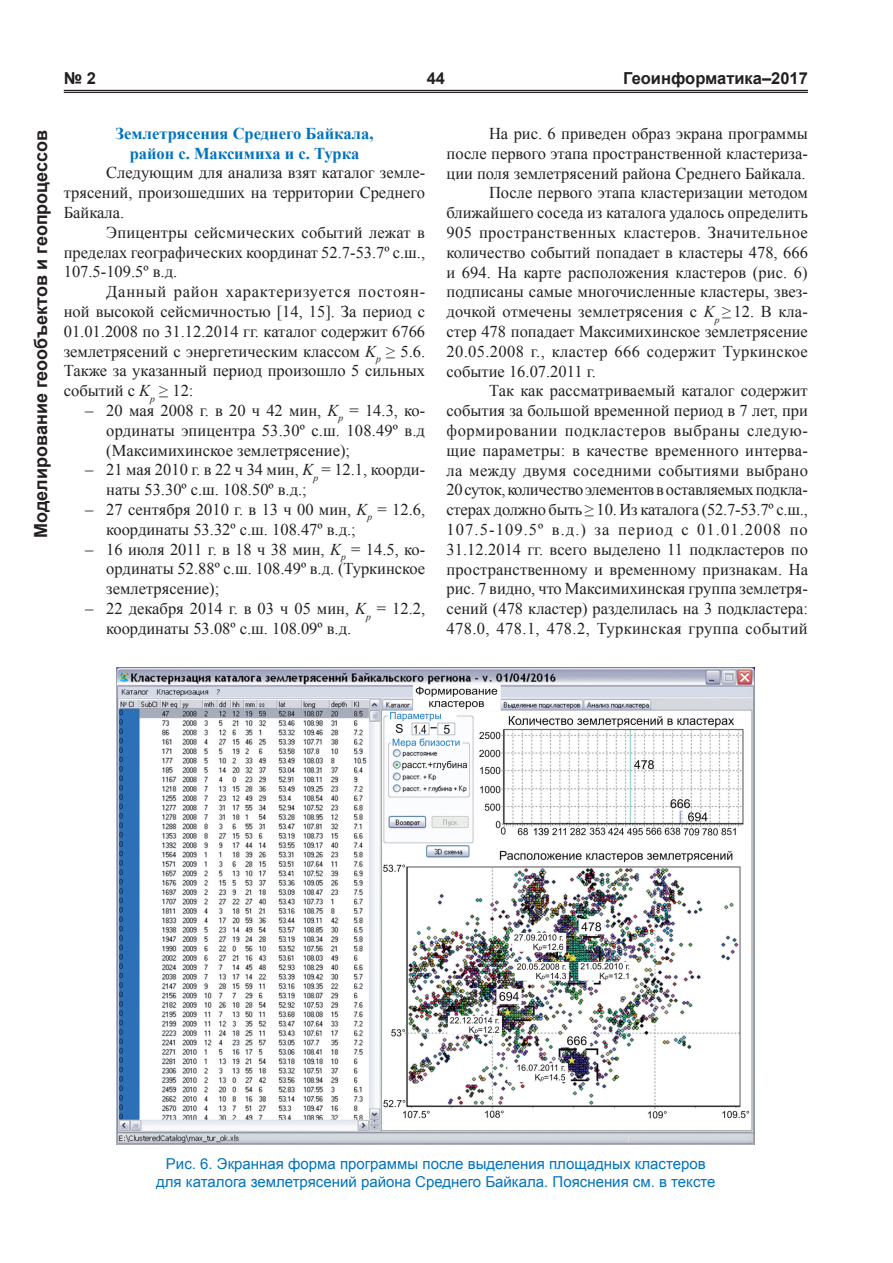
<style>
.page{position:relative;width:893px;height:1263px;background:#fff}
.page>*{position:absolute;margin:0;border:0;box-sizing:border-box;transform-origin:0 0}
.t1{font:700 18px "Arial";color:#231f20}
.t2{font:16.5px/19.8px "Times New Roman";color:#231f20;text-align:justify}
.t3{font:16.5px "Times New Roman";letter-spacing:.025em;color:#231f20}
.t4{font:16.5px "Times New Roman";letter-spacing:.02em;color:#231f20}
.t5{font:700 16.5px/19.8px "Times New Roman";color:#0073bd;text-align:center}
.t6{font:16.5px "Times New Roman";letter-spacing:-.02em;color:#231f20}
.t7{font:16.5px "Times New Roman";letter-spacing:.035em;color:#231f20}
.t8{font:16.5px "Times New Roman";letter-spacing:.065em;color:#231f20}
.t9{font:700 16.5px "Arial";color:#231f20}
.t10{font:15px/18px "Arial";color:#0073bd;text-align:center}
.s1{font-style:italic}
</style>
<div class="page">
<hr style="left:64px;top:90px;width:744px;height:1px;background:#231f20">
<hr style="left:64px;top:92px;width:744px;height:1px;background:#231f20">
<img style="left:117px;top:667px;width:638px;height:477px">
<p class="t1" style="left:29px;top:538px;width:409px;rotate:-90deg">Моделирование геообъектов и геопроцессов</p>
<p class="t9" style="left:64px;top:68px;width:34px">№ 2</p>
<p class="t9" style="left:427px;top:68px;width:20px">44</p>
<p class="t9" style="left:623px;top:68px;width:186px">Геоинформатика–2017</p>
<p class="t5" style="left:116px;top:123px;width:259px">Землетрясения Среднего Байкала, район с. Максимиха и с. Турка</p>
<p class="t2" style="left:64px;top:163px;width:363px;text-indent:43px">Следующим для анализа взят каталог земле&shy;трясений, произошедших на территории Среднего Байкала.</p>
<p class="t2" style="left:64px;top:222px;width:363px;text-indent:43px">Эпицентры сейсмических событий лежат в пределах географических координат 52.7-53.7º с.ш., 107.5-109.5º в.д.</p>
<p class="t2" style="left:64px;top:281px;width:363px;text-indent:43px">Данный район характеризуется постоян&shy;ной высокой сейсмичностью [14, 15]. За период с 01.01.2008 по 31.12.2014 гг. каталог содержит 6766 землетрясений с энергетическим классом <span class="s1">K</span><sub>p</sub> ≥ 5.6.<br>Также за указанный период произошло 5 сильных событий с <span class="s1">K</span><sub>p</sub> ≥ 12:</p>
<p class="t2" style="left:106px;top:400px;width:320px;text-indent:-21px">– 20 мая 2008 г. в 20 ч 42 мин, <span class="s1">K</span><sub>p</sub> = 14.3, ко&shy;ординаты эпицентра 53.30º с.ш. 108.49º в.д (Максимихинское землетрясение);</p>
<p class="t2" style="left:106px;top:460px;width:320px;text-indent:-21px">– 21 мая 2010 г. в 22 ч 34 мин, <span class="s1">K</span><sub>p</sub> = 12.1, коорди&shy;наты 53.30º с.ш. 108.50º в.д.;</p>
<p class="t2" style="left:106px;top:499px;width:320px;text-indent:-21px">– 27 сентября 2010 г. в 13 ч 00 мин, <span class="s1">K</span><sub>p</sub> = 12.6, координаты 53.32º с.ш. 108.47º в.д.;</p>
<p class="t2" style="left:106px;top:539px;width:320px;text-indent:-21px">– 16 июля 2011 г. в 18 ч 38 мин, <span class="s1">K</span><sub>p</sub> = 14.5, ко&shy;ординаты 52.88º с.ш. 108.49º в.д. (Туркинское землетрясение);</p>
<p class="t2" style="left:106px;top:598px;width:320px;text-indent:-21px">– 22 декабря 2014 г. в 03 ч 05 мин, <span class="s1">K</span><sub>p</sub> = 12.2, координаты 53.08º с.ш. 108.09º в.д.</p>
<p class="t2" style="left:489px;top:123px;width:320px">На рис. 6 приведен образ экрана программы</p>
<p class="t2" style="left:446px;top:143px;width:363px">после первого этапа пространственной кластериза-</p>
<p class="t2" style="left:446px;top:163px;width:361px">ции поля землетрясений района Среднего Байкала.</p>
<p class="t2" style="left:489px;top:183px;width:320px">После первого этапа кластеризации методом</p>
<p class="t2" style="left:446px;top:203px;width:363px">ближайшего соседа из каталога удалось определить</p>
<p class="t3" style="left:446px;top:221px;width:363px">905 пространственных кластеров. Значительное</p>
<p class="t2" style="left:446px;top:242px;width:363px">количество событий попадает в кластеры 478, 666</p>
<p class="t2" style="left:446px;top:262px;width:363px">и 694. На карте расположения кластеров (рис. 6)</p>
<p class="t2" style="left:446px;top:282px;width:363px">подписаны самые многочисленные кластеры, звез-</p>
<p class="t2" style="left:446px;top:302px;width:363px">дочкой отмечены землетрясения с <span class="s1">K</span><sub>p</sub> ≥ 12. В кла-</p>
<p class="t2" style="left:446px;top:321px;width:363px">стер 478 попадает Максимихинское землетрясение</p>
<p class="t4" style="left:446px;top:340px;width:363px">20.05.2008 г., кластер 666 содержит Туркинское</p>
<p class="t2" style="left:446px;top:361px;width:151px">событие 16.07.2011 г.</p>
<p class="t2" style="left:489px;top:381px;width:320px">Так как рассматриваемый каталог содержит</p>
<p class="t2" style="left:446px;top:401px;width:363px">события за большой временной период в 7 лет, при</p>
<p class="t7" style="left:446px;top:419px;width:363px">формировании подкластеров выбраны следую-</p>
<p class="t2" style="left:446px;top:440px;width:363px">щие параметры: в качестве временного интерва-</p>
<p class="t4" style="left:446px;top:459px;width:363px">ла между двумя соседними событиями выбрано</p>
<p class="t6" style="left:446px;top:479px;width:363px">20 суток, количество элементов в оставляемых подкла-</p>
<p class="t2" style="left:446px;top:500px;width:363px">стерах должно быть ≥ 10. Из каталога (52.7-53.7º с.ш.,</p>
<p class="t8" style="left:446px;top:518px;width:363px">107.5-109.5º в.д.) за период с 01.01.2008 по</p>
<p class="t2" style="left:446px;top:539px;width:363px">31.12.2014 гг. всего выделено 11 подкластеров по</p>
<p class="t2" style="left:446px;top:559px;width:363px">пространственному и временному признакам. На</p>
<p class="t2" style="left:446px;top:579px;width:363px">рис. 7 видно, что Максимихинская группа землетря-</p>
<p class="t2" style="left:446px;top:599px;width:363px">сений (478 кластер) разделилась на 3 подкластера:</p>
<p class="t3" style="left:446px;top:617px;width:363px">478.0, 478.1, 478.2, Туркинская группа событий</p>
<p class="t10" style="left:156px;top:1155px;width:561px">Рис. 6. Экранная форма программы после выделения площадных кластеров для каталога землетрясений района Среднего Байкала. Пояснения см. в тексте</p>
</div>
